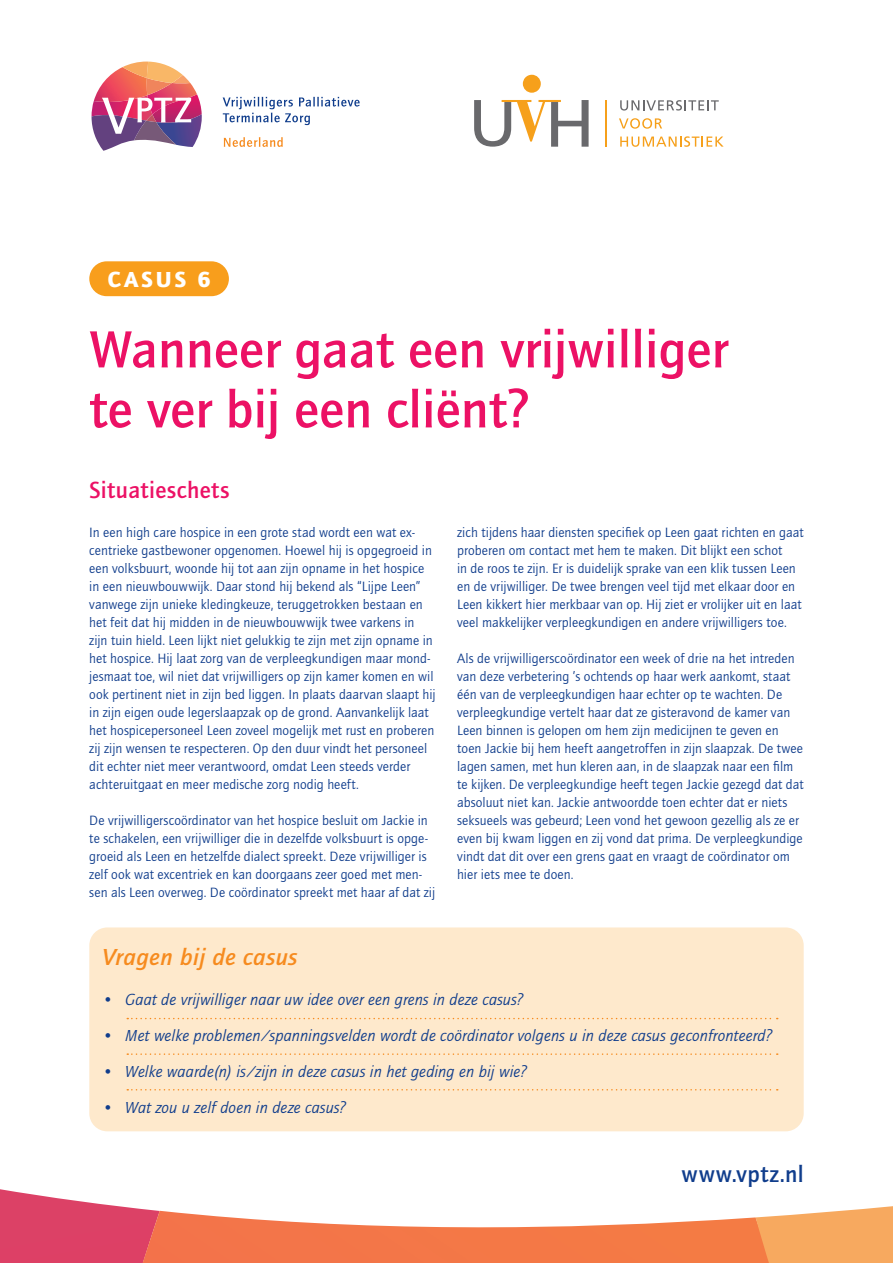
<style>
.page{position:relative;width:893px;height:1263px;background:#fff}
.page>*{position:absolute;margin:0;border:0;box-sizing:border-box;transform-origin:0 0}
.KOP_GROOT{font:500 54px/60px "Quay Sans";letter-spacing:.005em;color:#ec1165}
.TUSSEN_VRAGEN{font:italic 500 24px "Quay Sans";letter-spacing:.02em;color:#f68b1f}
.TUSSENKOP{font:500 24px "Quay Sans";letter-spacing:.02em;color:#ec1165}
.t1{font:500 24px "Quay Sans";letter-spacing:.035em;color:#103d8c}
.CASUS{font:900 22.5px "Quay Sans";letter-spacing:.12em;color:#fff}
.VRAGEN{font:italic 16.5px "Quay Sans";letter-spacing:.005em;color:#103d8c}
.PLAT{font:13.95px/18px "Quay Sans";letter-spacing:.005em;color:#103d8c}
</style>
<div class="page">
<div style="left:89px;top:261px;width:140px;height:35px;background:#f89e1c;border-radius:17px"></div>
<svg style="left:0;top:1189px;width:893px;height:74px"></svg>
<svg style="left:92px;top:62px;width:110px;height:89px"></svg>
<svg style="left:223px;top:97px;width:137px;height:28px"></svg>
<svg style="left:224px;top:137px;width:59px;height:10px"></svg>
<svg style="left:620px;top:100px;width:99px;height:11px"></svg>
<svg style="left:619px;top:118px;width:43px;height:11px"></svg>
<svg style="left:620px;top:136px;width:104px;height:11px"></svg>
<hr style="left:605px;top:100px;width:1px;height:47px;background:#f6a01b">
<svg style="left:523px;top:75px;width:18px;height:18px"></svg>
<svg style="left:474px;top:100px;width:115px;height:47px"></svg>
<div style="left:89px;top:927px;width:715px;height:204px;background:#fee9cc;border-radius:18px"></div>
<svg style="left:127px;top:1053px;width:651px;height:2px"></svg>
<svg style="left:127px;top:1089px;width:651px;height:1px"></svg>
<svg style="left:127px;top:1018px;width:651px;height:1px"></svg>
<p class="CASUS" style="left:108px;top:266px;width:104px">CASUS 6</p>
<p class="KOP_GROOT" style="left:89px;top:320px;width:640px">Wanneer gaat een vrijwilliger te ver bij een cliënt?</p>
<p class="TUSSENKOP" style="left:89px;top:477px;width:142px">Situatieschets</p>
<p class="PLAT" style="left:89px;top:524px;width:348px">In een high care hospice in een grote stad wordt een wat ex&shy;centrieke gastbewoner opgenomen. Hoewel hij is opgegroeid in een volksbuurt, woonde hij tot aan zijn opname in het hospice in een nieuwbouwwijk. Daar stond hij bekend als “Lijpe Leen” vanwege zijn unieke kledingkeuze, teruggetrokken bestaan en het feit dat hij midden in de nieuwbouwwijk twee varkens in zijn tuin hield. Leen lijkt niet gelukkig te zijn met zijn opname in het hospice. Hij laat zorg van de verpleegkundigen maar mond&shy;jesmaat toe, wil niet dat vrijwilligers op zijn kamer komen en wil ook pertinent niet in zijn bed liggen. In plaats daarvan slaapt hij in zijn eigen oude legerslaapzak op de grond. Aanvankelijk laat het hospicepersoneel Leen zoveel mogelijk met rust en proberen zij zijn wensen te respecteren. Op den duur vindt het personeel dit echter niet meer verantwoord, omdat Leen steeds verder achteruitgaat en meer medische zorg nodig heeft.</p>
<p class="PLAT" style="left:89px;top:812px;width:347px">De vrijwilligerscoördinator van het hospice besluit om Jackie in te schakelen, een vrijwilliger die in dezelfde volksbuurt is opge&shy;groeid als Leen en hetzelfde dialect spreekt. Deze vrijwilliger is zelf ook wat excentriek en kan doorgaans zeer goed met men&shy;sen als Leen overweg. De coördinator spreekt met haar af dat zij</p>
<p class="PLAT" style="left:457px;top:524px;width:348px">zich tijdens haar diensten specifiek op Leen gaat richten en gaat proberen om contact met hem te maken. Dit blijkt een schot<br>in de roos te zijn. Er is duidelijk sprake van een klik tussen Leen en de vrijwilliger. De twee brengen veel tijd met elkaar door en Leen kikkert hier merkbaar van op. Hij ziet er vrolijker uit en laat veel makkelijker verpleegkundigen en andere vrijwilligers toe.</p>
<p class="PLAT" style="left:457px;top:650px;width:348px">Als de vrijwilligerscoördinator een week of drie na het intreden van deze verbetering ’s ochtends op haar werk aankomt, staat één van de verpleegkundigen haar echter op te wachten. De verpleegkundige vertelt haar dat ze gisteravond de kamer van Leen binnen is gelopen om hem zijn medicijnen te geven en toen Jackie bij hem heeft aangetroffen in zijn slaapzak. De twee lagen samen, met hun kleren aan, in de slaapzak naar een film te kijken. De verpleegkundige heeft tegen Jackie gezegd dat dat absoluut niet kan. Jackie antwoordde toen echter dat er niets seksueels was gebeurd; Leen vond het gewoon gezellig als ze er even bij kwam liggen en zij vond dat prima. De verpleegkundige vindt dat dit over een grens gaat en vraagt de coördinator om hier iets mee te doen.</p>
<p class="TUSSEN_VRAGEN" style="left:102px;top:943px;width:197px">Vragen bij de casus</p>
<p class="VRAGEN" style="left:102px;top:991px;width:423px">• Gaat de vrijwilliger naar uw idee over een grens in deze casus?</p>
<p class="VRAGEN" style="left:102px;top:1027px;width:672px">• Met welke problemen/spanningsvelden wordt de coördinator volgens u in deze casus geconfronteerd?</p>
<p class="VRAGEN" style="left:102px;top:1063px;width:426px">• Welke waarde(n) is/zijn in deze casus in het geding en bij wie?</p>
<p class="VRAGEN" style="left:102px;top:1099px;width:245px">• Wat zou u zelf doen in deze casus?</p>
<h2 class="t1" style="left:681px;top:1161px;width:124px">www.vptz.nl</h2>
</div>
